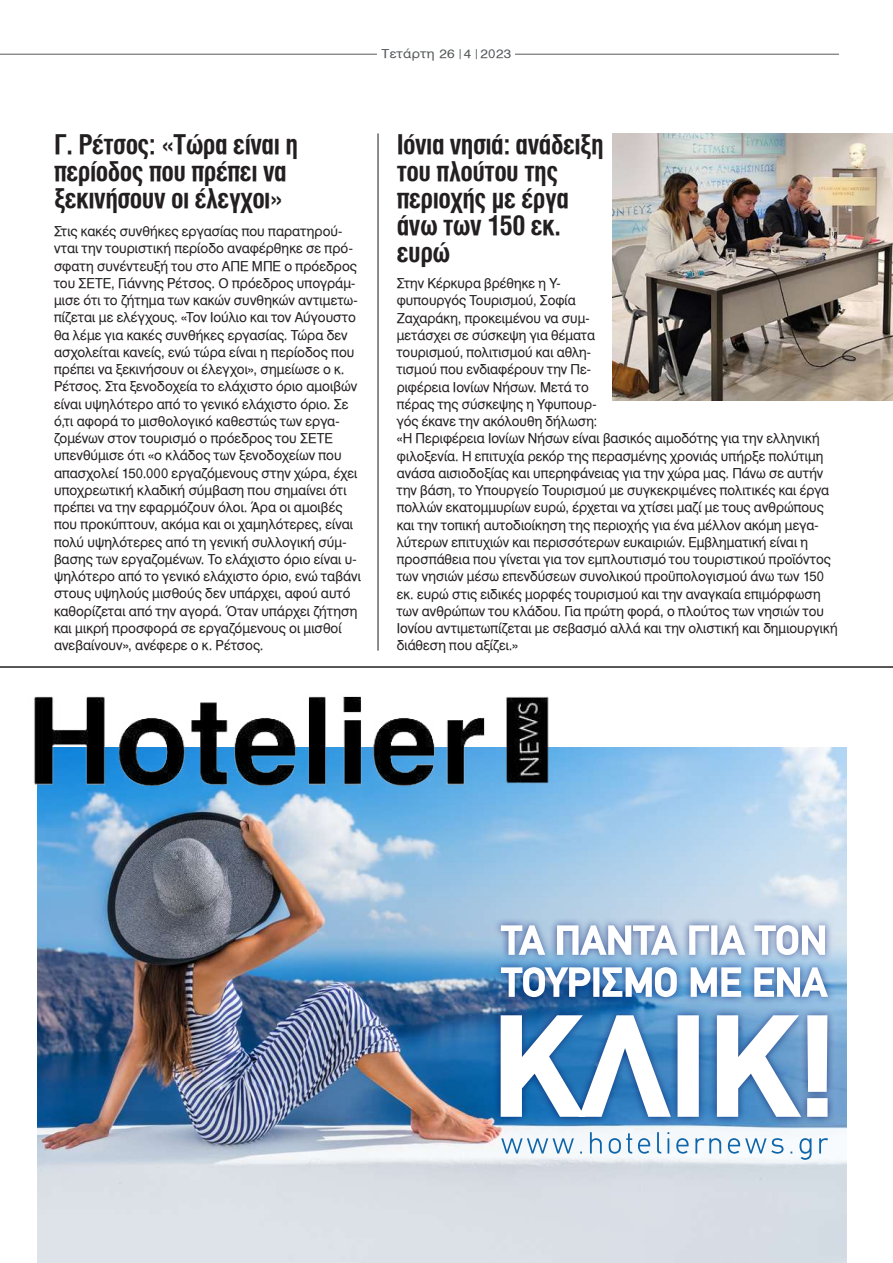
<style>
.page{position:relative;width:893px;height:1263px;background:#fff}
.page>*{position:absolute;margin:0;border:0;box-sizing:border-box;transform-origin:0 0}
.t1{font:27px/27px "UB Helvetica Cond Bold";letter-spacing:-.02em;color:#231f20}
.t2{font:13.5px/17.2px "UB Helvetica";color:#231f20}
.t3{font:12.15px "UB Helvetica";letter-spacing:.025em;color:#55585a;scale:1.11 1}
.s1{font-style:italic}
</style>
<div class="page">
<hr style="left:0;top:54px;width:839px;height:1px;background:#55585a">
<hr style="left:377px;top:133px;width:2px;height:518px;background:#656868">
<img style="left:37px;top:747px;width:809px;height:516px">
<img style="left:34px;top:696px;width:538px;height:141px">
<svg style="left:501px;top:1132px;width:327px;height:28px"></svg>
<div style="left:492px;top:917px;width:344px;height:208px;background:#253f8e;opacity:.75"></div>
<svg style="left:501px;top:1015px;width:327px;height:102px"></svg>
<svg style="left:501px;top:967px;width:327px;height:30px"></svg>
<svg style="left:501px;top:925px;width:324px;height:30px"></svg>
<hr style="left:0;top:666px;width:893px;height:2px;background:#231f20">
<img style="left:612px;top:133px;width:281px;height:267px">
<div style="left:378px;top:48px;width:137px;height:10px;background:#fff"></div>
<p class="t3" style="left:382px;top:47px;width:119px">Τετάρτη 26 <span class="s1">/</span>4 <span class="s1">/</span>2023</p>
<h1 class="t1" style="left:54px;top:132px;width:246px">Γ. Ρέτσος: «Τώρα είναι η περίοδος που πρέπει να ξεκινήσουν οι έλεγχοι»</h1>
<p class="t2" style="left:54px;top:223px;width:309px">Στις κακές συνθήκες εργασίας που παρατηρού&shy;νται την τουριστική περίοδο αναφέρθηκε σε πρό&shy;σφατη συνέντευξή του στο ΑΠΕ ΜΠΕ ο πρόεδρος του ΣΕΤΕ, Γιάννης Ρέτσος. Ο πρόεδρος υπογράμ&shy;μισε ότι το ζήτημα των κακών συνθηκών αντιμετω&shy;πίζεται με ελέγχους. «Τον Ιούλιο και τον Αύγουστο θα λέμε για κακές συνθήκες εργασίας. Τώρα δεν ασχολείται κανείς, ενώ τώρα είναι η περίοδος που πρέπει να ξεκινήσουν οι έλεγχοι», σημείωσε ο κ.<br>Ρέτσος. Στα ξενοδοχεία το ελάχιστο όριο αμοιβών είναι υψηλότερο από το γενικό ελάχιστο όριο. Σε ό,τι αφορά το μισθολογικό καθεστώς των εργα&shy;ζομένων στον τουρισμό ο πρόεδρος του ΣΕΤΕ υπενθύμισε ότι «ο κλάδος των ξενοδοχείων που απασχολεί 150.000 εργαζόμενους στην χώρα, έχει υποχρεωτική κλαδική σύμβαση που σημαίνει ότι πρέπει να την εφαρμόζουν όλοι. Άρα οι αμοιβές που προκύπτουν, ακόμα και οι χαμηλότερες, είναι πολύ υψηλότερες από τη γενική συλλογική σύμ&shy;βασης των εργαζομένων. Το ελάχιστο όριο είναι υ&shy;ψηλότερο από το γενικό ελάχιστο όριο, ενώ ταβάνι στους υψηλούς μισθούς δεν υπάρχει, αφού αυτό καθορίζεται από την αγορά. Όταν υπάρχει ζήτηση και μικρή προσφορά σε εργαζόμενους οι μισθοί ανεβαίνουν», ανέφερε ο κ. Ρέτσος.</p>
<h1 class="t1" style="left:397px;top:132px;width:209px">Ιόνια νησιά: ανάδειξη του πλούτου της περιοχής με έργα άνω των 150 εκ. ευρώ</h1>
<p class="t2" style="left:397px;top:275px;width:442px">Στην Κέρκυρα βρέθηκε η Υ-<br>φυπουργός Τουρισμού, Σοφία<br>Ζαχαράκη, προκειμένου να συμ-<br>μετάσχει σε σύσκεψη για θέματα<br>τουρισμού, πολιτισμού και αθλη-<br>τισμού που ενδιαφέρουν την Πε-<br>ριφέρεια Ιονίων Νήσων. Μετά το<br>πέρας της σύσκεψης η Υφυπουρ-<br>γός έκανε την ακόλουθη δήλωση:<br>«Η Περιφέρεια Ιονίων Νήσων είναι βασικός αιμοδότης για την ελληνική φιλοξενία. Η επιτυχία ρεκόρ της περασμένης χρονιάς υπήρξε πολύτιμη ανάσα αισιοδοξίας και υπερηφάνειας για την χώρα μας. Πάνω σε αυτήν την βάση, το Υπουργείο Τουρισμού με συγκεκριμένες πολιτικές και έργα πολλών εκατομμυρίων ευρώ, έρχεται να χτίσει μαζί με τους ανθρώπους και την τοπική αυτοδιοίκηση της περιοχής για ένα μέλλον ακόμη μεγα&shy;λύτερων επιτυχιών και περισσότερων ευκαιριών. Εμβληματική είναι η προσπάθεια που γίνεται για τον εμπλουτισμό του τουριστικού προϊόντος των νησιών μέσω επενδύσεων συνολικού προϋπολογισμού άνω των 150 εκ. ευρώ στις ειδικές μορφές τουρισμού και την αναγκαία επιμόρφωση των ανθρώπων του κλάδου. Για πρώτη φορά, ο πλούτος των νησιών του Ιονίου αντιμετωπίζεται με σεβασμό αλλά και την ολιστική και δημιουργική διάθεση που αξίζει.»</p>
</div>
